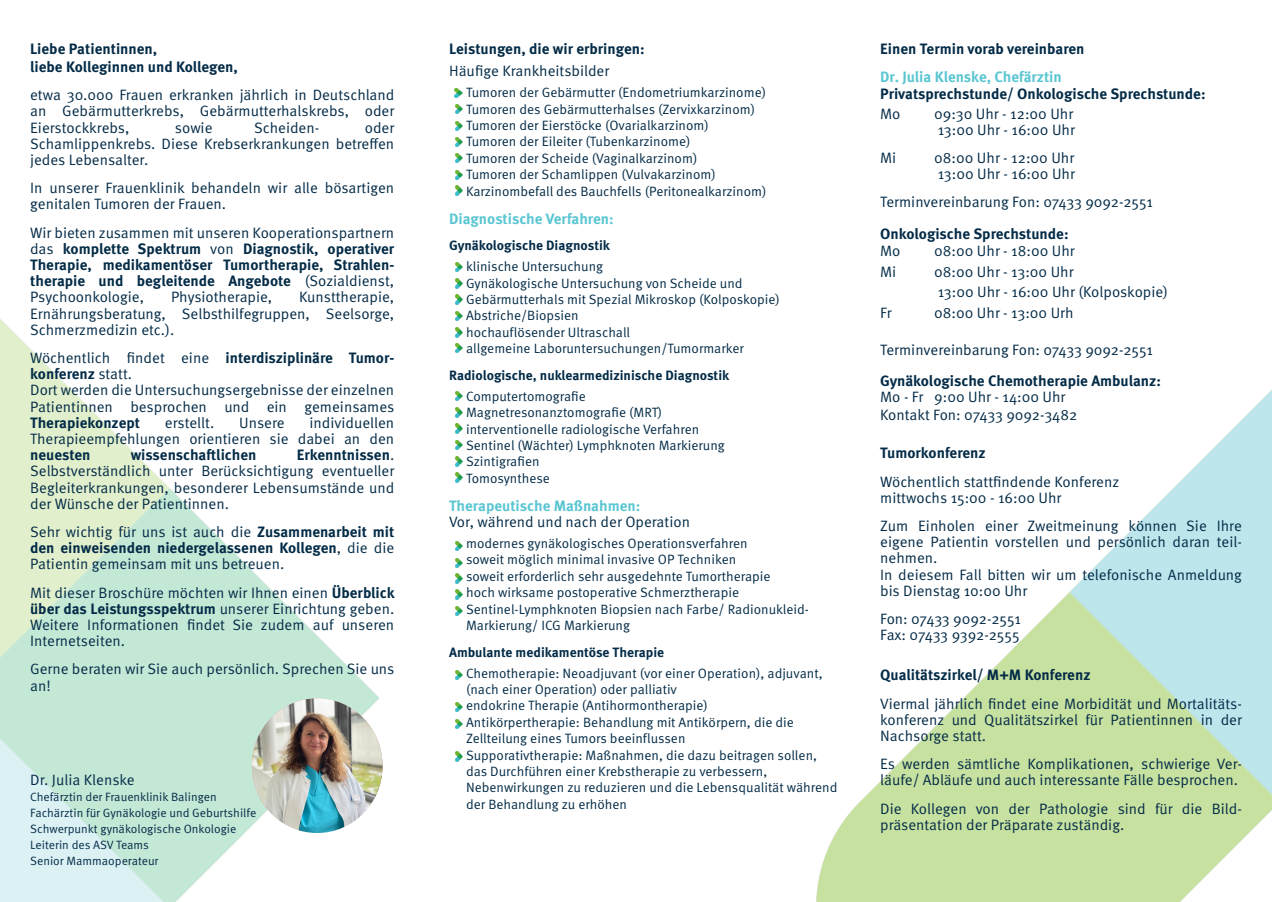
<style>
.page{position:relative;width:1272px;height:902px;background:#fff}
.page>*{position:absolute;margin:0;border:0;box-sizing:border-box;transform-origin:0 0}
.t1{font:15px/16.2px "Meta OT";color:#032b47}
.t2{font:700 15px/16.2px "Meta OT";color:#032b47}
.t3{font:700 15px "Meta OT";color:#5ac6d2}
.t4{font:13.5px/16.4px "Meta OT";color:#032b47}
.t5{font:700 13.5px "Meta OT";color:#032b47}
.t6{font:12px/16px "Meta OT";color:#032b47}
.s1{font-weight:400}
.s2{font-weight:700}
</style>
<div class="page">
<img style="left:0;top:88px;width:1271px;height:813px">
<svg style="left:455px;top:88px;width:7px;height:10px"></svg>
<svg style="left:455px;top:104px;width:7px;height:10px"></svg>
<svg style="left:455px;top:121px;width:7px;height:9px"></svg>
<svg style="left:455px;top:137px;width:7px;height:10px"></svg>
<svg style="left:455px;top:153px;width:7px;height:10px"></svg>
<svg style="left:455px;top:170px;width:7px;height:9px"></svg>
<svg style="left:455px;top:186px;width:7px;height:9px"></svg>
<svg style="left:455px;top:262px;width:7px;height:10px"></svg>
<svg style="left:455px;top:279px;width:7px;height:9px"></svg>
<svg style="left:455px;top:295px;width:7px;height:9px"></svg>
<svg style="left:455px;top:311px;width:7px;height:10px"></svg>
<svg style="left:455px;top:328px;width:7px;height:9px"></svg>
<svg style="left:455px;top:343px;width:7px;height:10px"></svg>
<svg style="left:455px;top:391px;width:7px;height:9px"></svg>
<svg style="left:455px;top:408px;width:7px;height:9px"></svg>
<svg style="left:455px;top:424px;width:7px;height:9px"></svg>
<svg style="left:455px;top:440px;width:7px;height:9px"></svg>
<svg style="left:455px;top:457px;width:7px;height:9px"></svg>
<svg style="left:455px;top:472px;width:7px;height:10px"></svg>
<svg style="left:455px;top:541px;width:7px;height:9px"></svg>
<svg style="left:455px;top:558px;width:7px;height:9px"></svg>
<svg style="left:455px;top:574px;width:7px;height:9px"></svg>
<svg style="left:455px;top:590px;width:7px;height:9px"></svg>
<svg style="left:455px;top:606px;width:7px;height:9px"></svg>
<svg style="left:455px;top:670px;width:7px;height:9px"></svg>
<svg style="left:455px;top:719px;width:7px;height:9px"></svg>
<svg style="left:455px;top:751px;width:7px;height:10px"></svg>
<svg style="left:455px;top:702px;width:7px;height:10px"></svg>
<img style="left:252px;top:698px;width:130px;height:134px;border-radius:50%">
<p class="t2" style="left:30px;top:41px;width:209px;line-height:17.7px">Liebe Patientinnen,<br>liebe Kolleginnen und Kollegen,</p>
<p class="t1" style="left:30px;top:88px;width:366px;text-align:justify">etwa 30.000 Frauen erkranken jährlich in Deutschland an Gebärmutterkrebs, Gebärmutterhalskrebs, oder Eierstockkrebs,</p>
<p class="t1" style="left:175px;top:120px;width:39px">sowie</p>
<p class="t1" style="left:254px;top:120px;width:67px">Scheiden-</p>
<p class="t1" style="left:30px;top:120px;width:365px;text-align:justify;text-indent:334px">oder Schamlippenkrebs. Diese Krebserkrankungen betreffen jedes Lebensalter.</p>
<p class="t1" style="left:30px;top:181px;width:365px">In unserer Frauenklinik behandeln wir alle bösartigen genitalen Tumoren der Frauen.</p>
<p class="t2" style="left:30px;top:225px;width:365px;text-align:justify"><span class="s1">Wir bieten zusammen mit unseren Kooperationspartnern das</span> komplette Spektrum <span class="s1">von</span> Diagnostik, operativer Therapie, medikamentöser Tumortherapie, Strahlen&shy;therapie und begleitende Angebote <span class="s1">(Sozialdienst, Psychoonkologie,</span></p>
<p class="t1" style="left:30px;top:290px;width:365px;text-align:justify;text-indent:269px">Kunsttherapie, Ernährungsberatung, Selbsthilfegruppen, Seelsorge, Schmerzmedizin etc.).</p>
<p class="t1" style="left:30px;top:351px;width:366px">Wöchentlich findet eine <span class="s2">interdisziplinäre Tumor&shy;konferenz</span> statt.<br>Dort werden die Untersuchungsergebnisse der einzelnen Patientinnen besprochen und ein gemeinsames</p>
<p class="t2" style="left:30px;top:415px;width:111px">Therapiekonzept</p>
<p class="t1" style="left:165px;top:415px;width:51px">erstellt.</p>
<p class="t1" style="left:239px;top:415px;width:47px">Unsere</p>
<p class="t1" style="left:171px;top:290px;width:103px">Physiotherapie,</p>
<p class="t1" style="left:30px;top:415px;width:365px;text-align:right">individuellen<br>Therapieempfehlungen orientieren sie dabei an den</p>
<p class="t2" style="left:30px;top:448px;width:62px">neuesten</p>
<p class="t2" style="left:131px;top:448px;width:127px">wissenschaftlichen</p>
<p class="t1" style="left:30px;top:448px;width:366px;text-align:justify;text-indent:266px"><span class="s2">Erkenntnissen</span>.<br>Selbstverständlich unter Berücksichtigung eventueller Begleiterkrankungen, besonderer Lebensumstände und der Wünsche der Patientinnen.</p>
<p class="t1" style="left:30px;top:525px;width:366px;text-align:justify">Sehr wichtig für uns ist auch die <span class="s2">Zusammenarbeit mit den einweisenden niedergelassenen Kollegen</span>, die die Patientin gemeinsam mit uns betreuen.</p>
<p class="t1" style="left:30px;top:585px;width:366px;text-align:justify">Mit dieser Broschüre möchten wir Ihnen einen <span class="s2">Überblick über das Leistungsspektrum</span> unserer Einrichtung geben.<br>Weitere Informationen findet Sie zudem auf unseren Internetseiten.</p>
<p class="t1" style="left:30px;top:662px;width:366px">Gerne beraten wir Sie auch persönlich. Sprechen Sie uns an!</p>
<p class="t1" style="left:30px;top:772px;width:106px">Dr. Julia Klenske</p>
<p class="t6" style="left:30px;top:789px;width:228px">Chefärztin der Frauenklinik Balingen Fachärztin für Gynäkologie und Geburtshilfe Schwerpunkt gynäkologische Onkologie Leiterin des ASV Teams<br>Senior Mammaoperateur</p>
<p class="t2" style="left:449px;top:42px;width:197px">Leistungen, die wir erbringen:</p>
<p class="t1" style="left:449px;top:64px;width:162px">Häufige Krankheitsbilder</p>
<p class="t4" style="left:466px;top:85px;width:302px">Tumoren der Gebärmutter (Endometriumkarzinome)<br>Tumoren des Gebärmutterhalses (Zervixkarzinom)<br>Tumoren der Eierstöcke (Ovarialkarzinom)<br>Tumoren der Eileiter (Tubenkarzinome)<br>Tumoren der Scheide (Vaginalkarzinom)<br>Tumoren der Schamlippen (Vulvakarzinom)<br>Karzinombefall des Bauchfells (Peritonealkarzinom)</p>
<p class="t3" style="left:449px;top:212px;width:166px">Diagnostische Verfahren:</p>
<p class="t5" style="left:449px;top:240px;width:162px">Gynäkologische Diagnostik</p>
<p class="t4" style="left:466px;top:259px;width:315px">klinische Untersuchung<br>Gynäkologische Untersuchung von Scheide und Gebärmutterhals mit Spezial Mikroskop (Kolposkopie)<br>Abstriche/Biopsien<br>hochauflösender Ultraschall<br>allgemeine Laboruntersuchungen/Tumormarker</p>
<p class="t5" style="left:449px;top:369px;width:282px">Radiologische, nuklearmedizinische Diagnostik</p>
<p class="t4" style="left:466px;top:389px;width:260px">Computertomografie<br>Magnetresonanztomografie (MRT) interventionelle radiologische Verfahren<br>Sentinel (Wächter) Lymphknoten Markierung<br>Szintigrafien<br>Tomosynthese</p>
<p class="t3" style="left:449px;top:499px;width:193px">Therapeutische Maßnahmen:</p>
<p class="t1" style="left:449px;top:515px;width:242px">Vor, während und nach der Operation</p>
<p class="t4" style="left:466px;top:536px;width:344px">modernes gynäkologisches Operationsverfahren<br>soweit möglich minimal invasive OP Techniken<br>soweit erforderlich sehr ausgedehnte Tumortherapie<br>hoch wirksame postoperative Schmerztherapie Sentinel-Lymphknoten Biopsien nach Farbe/ Radionukleid-Markierung/ ICG Markierung</p>
<p class="t5" style="left:449px;top:646px;width:216px">Ambulante medikamentöse Therapie</p>
<p class="t4" style="left:466px;top:665px;width:373px">Chemotherapie: Neoadjuvant (vor einer Operation), adjuvant, (nach einer Operation) oder palliativ<br>endokrine Therapie (Antihormontherapie)<br>Antikörpertherapie: Behandlung mit Antikörpern, die die Zellteilung eines Tumors beeinflussen<br>Supporativtherapie: Maßnahmen, die dazu beitragen sollen, das Durchführen einer Krebstherapie zu verbessern, Nebenwirkungen zu reduzieren und die Lebensqualität während der Behandlung zu erhöhen</p>
<p class="t2" style="left:880px;top:42px;width:206px">Einen Termin vorab vereinbaren</p>
<p class="t3" style="left:880px;top:71px;width:183px">Dr. Julia Klenske, Chefärztin</p>
<p class="t2" style="left:880px;top:87px;width:327px">Privatsprechstunde/ Onkologische Sprechstunde:</p>
<p class="t1" style="left:880px;top:107px;width:22px">Mo</p>
<p class="t1" style="left:934px;top:107px;width:142px;line-height:15.8px">09:30 Uhr - 12:00 Uhr<br>13:00 Uhr - 16:00 Uhr</p>
<p class="t1" style="left:880px;top:151px;width:18px">Mi</p>
<p class="t1" style="left:934px;top:151px;width:142px">08:00 Uhr - 12:00 Uhr<br>13:00 Uhr - 16:00 Uhr</p>
<p class="t1" style="left:880px;top:195px;width:274px">Terminvereinbarung Fon: 07433 9092-2551</p>
<p class="t2" style="left:880px;top:226px;width:190px">Onkologische Sprechstunde:</p>
<p class="t1" style="left:880px;top:244px;width:22px">Mo</p>
<p class="t1" style="left:934px;top:244px;width:142px">08:00 Uhr - 18:00 Uhr</p>
<p class="t1" style="left:880px;top:265px;width:18px">Mi</p>
<p class="t1" style="left:934px;top:262px;width:235px;line-height:20.5px">08:00 Uhr - 13:00 Uhr<br>13:00 Uhr - 16:00 Uhr (Kolposkopie)</p>
<p class="t1" style="left:880px;top:306px;width:13px">Fr</p>
<p class="t1" style="left:934px;top:306px;width:141px">08:00 Uhr - 13:00 Urh</p>
<p class="t1" style="left:880px;top:342px;width:274px">Terminvereinbarung Fon: 07433 9092-2551</p>
<p class="t2" style="left:880px;top:373px;width:282px">Gynäkologische Chemotherapie Ambulanz:</p>
<p class="t1" style="left:880px;top:389px;width:199px;line-height:17.7px">Mo - Fr 9:00 Uhr - 14:00 Uhr<br>Kontakt Fon: 07433 9092-3482</p>
<p class="t2" style="left:880px;top:446px;width:107px">Tumorkonferenz</p>
<p class="t1" style="left:880px;top:474px;width:240px">Wöchentlich stattfindende Konferenz mittwochs 15:00 - 16:00 Uhr</p>
<p class="t1" style="left:880px;top:519px;width:363px">Zum Einholen einer Zweitmeinung können Sie Ihre eigene Patientin vorstellen und persönlich daran teil&shy;nehmen.<br>In deiesem Fall bitten wir um telefonische Anmeldung bis Dienstag 10:00 Uhr</p>
<p class="t1" style="left:880px;top:611px;width:142px">Fon: 07433 9092-2551<br>Fax: 07433 9392-2555</p>
<p class="t2" style="left:880px;top:668px;width:212px">Qualitätszirkel/ M+M Konferenz</p>
<p class="t1" style="left:880px;top:696px;width:363px;text-align:justify">Viermal jährlich findet eine Morbidität und Mortalitäts&shy;konferenz und Qualitätszirkel für Patientinnen in der Nachsorge statt.</p>
<p class="t1" style="left:880px;top:757px;width:363px">Es werden sämtliche Komplikationen, schwierige Ver&shy;läufe/ Abläufe und auch interessante Fälle besprochen.</p>
<p class="t1" style="left:880px;top:801px;width:363px">Die Kollegen von der Pathologie sind für die Bild&shy;präsentation der Präparate zuständig.</p>
</div>
